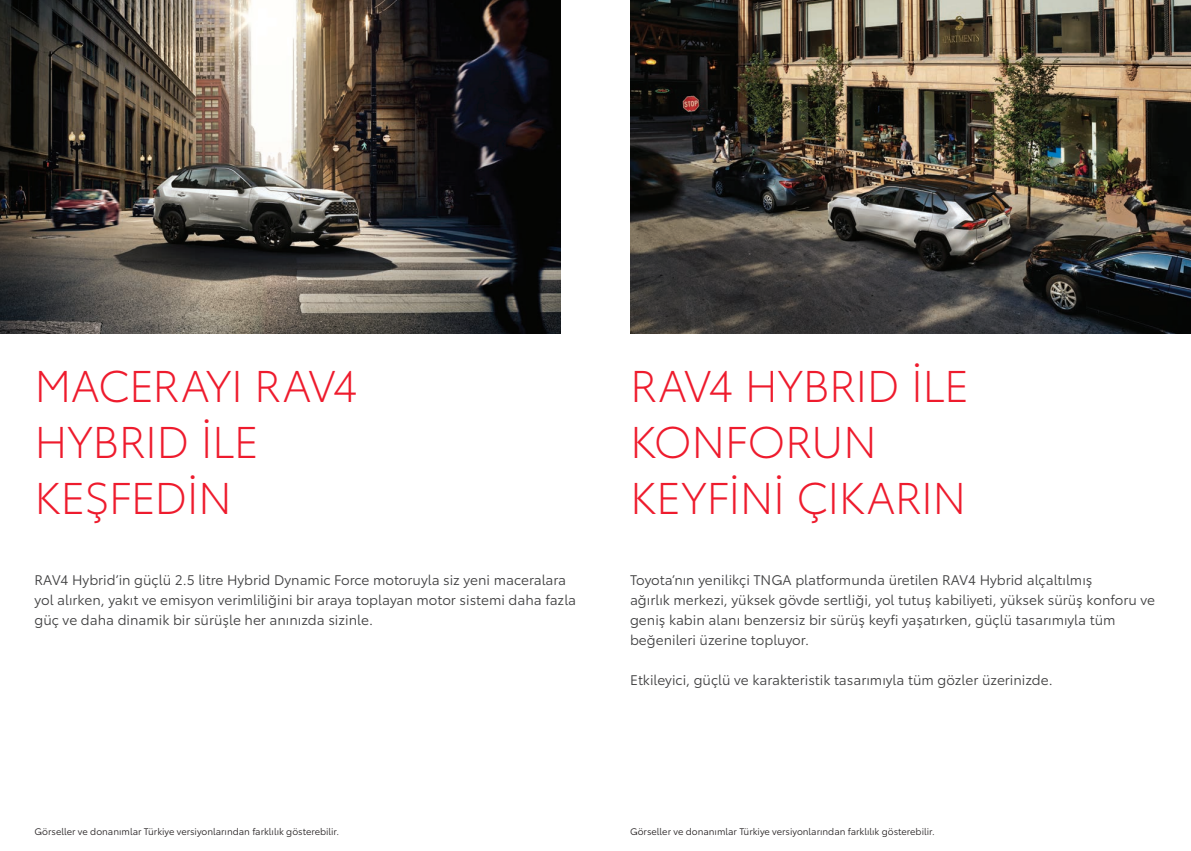
<style>
.page{position:relative;width:1191px;height:851px;background:#fff}
.page>*{position:absolute;margin:0;border:0;box-sizing:border-box;transform-origin:0 0}
.t1{font:300 43.75px/56px "Toyota Type";letter-spacing:-.015em;color:#ee1b2d}
.t2{font:13.75px/20px "Toyota Type";color:#3e3e3f}
.t3{font:9.38px "Toyota Type";color:#231f20}
</style>
<div class="page">
<img style="left:0;top:0;width:561px;height:333px">
<img style="left:631px;top:0;width:560px;height:333px">
<h1 class="t1" style="left:35px;top:356px;width:325px">MACERAYI RAV4<br>HYBRID İLE<br>KEŞFEDİN</h1>
<p class="t2" style="left:35px;top:569px;width:543px">RAV4 Hybrid’in güçlü 2.5 litre Hybrid Dynamic Force motoruyla siz yeni maceralara yol alırken, yakıt ve emisyon verimliliğini bir araya toplayan motor sistemi daha fazla güç ve daha dinamik bir sürüşle her anınızda sizinle.</p>
<h1 class="t1" style="left:630px;top:356px;width:341px">RAV4 HYBRID İLE<br>KONFORUN<br>KEYFİNİ ÇIKARIN</h1>
<p class="t2" style="left:630px;top:569px;width:526px">Toyota’nın yenilikçi TNGA platformunda üretilen RAV4 Hybrid alçaltılmış<br>ağırlık merkezi, yüksek gövde sertliği, yol tutuş kabiliyeti, yüksek sürüş konforu ve geniş kabin alanı benzersiz bir sürüş keyfi yaşatırken, güçlü tasarımıyla tüm beğenileri üzerine topluyor.</p>
<p class="t2" style="left:630px;top:669px;width:424px">Etkileyici, güçlü ve karakteristik tasarımıyla tüm gözler üzerinizde.</p>
<p class="t3" style="left:35px;top:824px;width:306px">Görseller ve donanımlar Türkiye versiyonlarından farklılık gösterebilir.</p>
<p class="t3" style="left:630px;top:824px;width:306px">Görseller ve donanımlar Türkiye versiyonlarından farklılık gösterebilir.</p>
</div>
